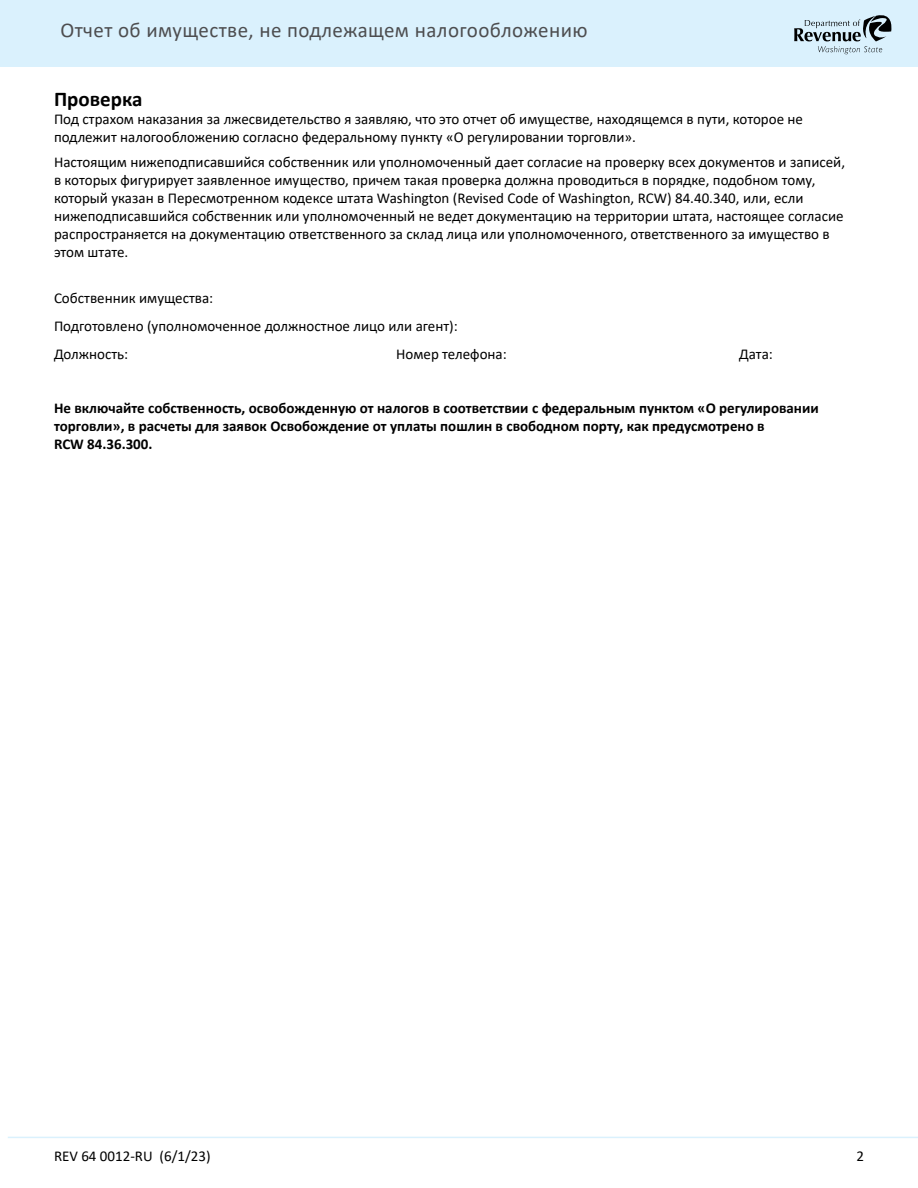
<style>
.page{position:relative;width:918px;height:1188px;background:#fff}
.page>*{position:absolute;margin:0;border:0;box-sizing:border-box;transform-origin:0 0}
.t1{font:21px "Calibri";letter-spacing:.02em;color:#4d4d4f}
.Normal__P{font:700 21px "Calibri";color:#000}
.Normal__P-2{font:15px/18px "Calibri";color:#000}
.Normal__P-3{font:700 15px/18px "Calibri";color:#000}
</style>
<div class="page">
<div style="left:0;top:0;width:918px;height:66px;background:#daf1fd"></div>
<svg style="left:794px;top:15px;width:98px;height:39px"></svg>
<hr style="left:8px;top:1137px;width:910px;height:1px;background:#daf1fd">
<h1 class="t1" style="left:60px;top:16px;width:529px">Отчет об имуществе, не подлежащем налогообложению</h1>
<p class="Normal__P" style="left:54px;top:85px;width:90px">Проверка</p>
<p class="Normal__P-2" style="left:54px;top:110px;width:751px">Под страхом наказания за лжесвидетельство я заявляю, что это отчет об имуществе, находящемся в пути, которое не подлежит налогообложению согласно федеральному пункту «О регулировании торговли».</p>
<p class="Normal__P-2" style="left:54px;top:153px;width:793px">Настоящим нижеподписавшийся собственник или уполномоченный дает согласие на проверку всех документов и записей, в которых фигурирует заявленное имущество, причем такая проверка должна проводиться в порядке, подобном тому, который указан в Пересмотренном кодексе штата Washington (Revised Code of Washington, RCW) 84.40.340, или, если нижеподписавшийся собственник или уполномоченный не ведет документацию на территории штата, настоящее согласие распространяется на документацию ответственного за склад лица или уполномоченного, ответственного за имущество в этом штате.</p>
<p class="Normal__P-2" style="left:54px;top:289px;width:161px">Собственник имущества:</p>
<p class="Normal__P-2" style="left:54px;top:317px;width:405px">Подготовлено (уполномоченное должностное лицо или агент):</p>
<p class="Normal__P-2" style="left:54px;top:345px;width:76px">Должность:</p>
<p class="Normal__P-2" style="left:396px;top:345px;width:112px">Номер телефона:</p>
<p class="Normal__P-2" style="left:739px;top:345px;width:35px">Дата:</p>
<p class="Normal__P-3" style="left:54px;top:399px;width:766px">Не включайте собственность, освобожденную от налогов в соответствии с федеральным пунктом «О регулировании торговли», в расчеты для заявок Освобождение от уплаты пошлин в свободном порту, как предусмотрено в<br>RCW 84.36.300.</p>
<p class="Normal__P-2" style="left:54px;top:1146px;width:158px">REV 64 0012-RU (6/1/23)</p>
<p class="Normal__P-2" style="left:856px;top:1146px;width:9px">2</p>
</div>
